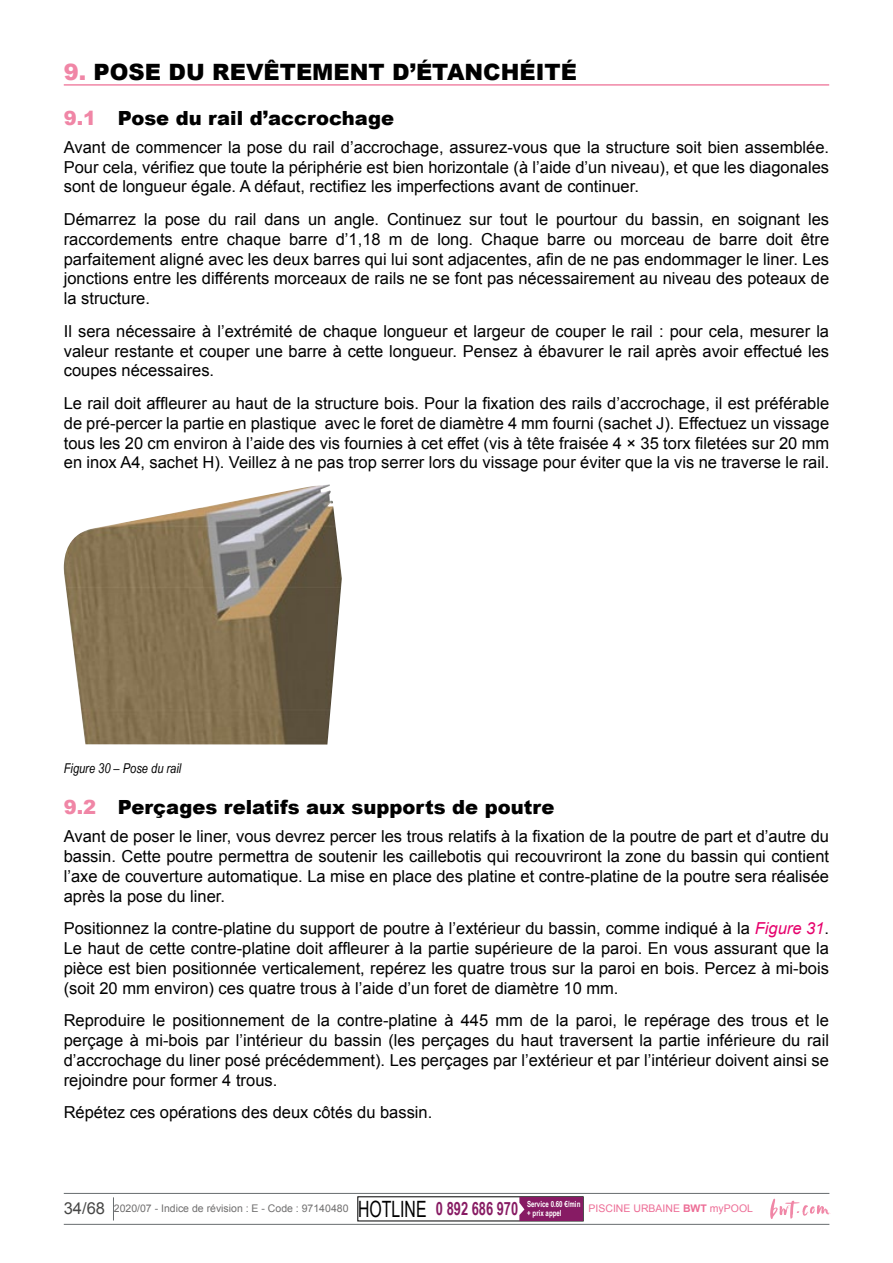
<style>
.page{position:relative;width:893px;height:1263px;background:#fff}
.page>*{position:absolute;margin:0;border:0;box-sizing:border-box;transform-origin:0 0}
.t1{font:900 22.5px "Arial";color:#000}
.t2{font:900 19.5px "Arial";color:#000}
.t3{font:16.5px/19.8px "Arial";color:#000;text-align:justify}
.t4{font:italic 13.5px "Arial Narrow";color:#000}
.t5{font:10.5px "Arial";color:#706f6f}
.t6{font:10.5px "Arial";color:#ed6d96}
.t7{font:700 8.4px/9px "Arial Narrow";color:#fff;scale:.89 1}
.s1{color:#f086a6}
.s2{font-style:italic;color:#e6006c}
.s3{font-size:16.5px;color:#474746}
.s4{font-family:"Arial Narrow";font-size:22.5px;color:#000}
.s5{font-family:"Arial Narrow";font-weight:700;font-size:18.3px;color:#881c64}
.s6{font-weight:700}
</style>
<div class="page">
<hr style="left:64px;top:1224px;width:765px;height:1px;background:#676c6e">
<hr style="left:64px;top:1193px;width:765px;height:1px;background:#676c6e">
<svg style="left:113px;top:1197px;width:1px;height:23px"></svg>
<svg style="left:770px;top:1199px;width:59px;height:20px"></svg>
<div style="left:519px;top:1197px;width:64px;height:24px;background:#871b64"></div>
<hr style="left:64px;top:84px;width:765px;height:2px;background:#f086a6">
<img style="left:64px;top:484px;width:278px;height:260px">
<h1 class="t1" style="left:64px;top:56px;width:515px"><span class="s1">9.</span> POSE DU REVÊTEMENT D’ÉTANCHÉITÉ</h1>
<p class="t2" style="left:64px;top:103px;width:332px"><span class="s1">9.1</span> Pose du rail d’accrochage</p>
<p class="t3" style="left:64px;top:137px;width:767px">Avant de commencer la pose du rail d’accrochage, assurez-vous que la structure soit bien assemblée.<br>Pour cela, vérifiez que toute la périphérie est bien horizontale (à l’aide d’un niveau), et que les diagonales sont de longueur égale. A défaut, rectifiez les imperfections avant de continuer.</p>
<p class="t3" style="left:64px;top:209px;width:767px">Démarrez la pose du rail dans un angle. Continuez sur tout le pourtour du bassin, en soignant les raccordements entre chaque barre d’1,18 m de long. Chaque barre ou morceau de barre doit être parfaitement aligné avec les deux barres qui lui sont adjacentes, afin de ne pas endommager le liner. Les jonctions entre les différents morceaux de rails ne se font pas nécessairement au niveau des poteaux de la structure.</p>
<p class="t3" style="left:64px;top:321px;width:767px">Il sera nécessaire à l’extrémité de chaque longueur et largeur de couper le rail : pour cela, mesurer la valeur restante et couper une barre à cette longueur. Pensez à ébavurer le rail après avoir effectué les coupes nécessaires.</p>
<p class="t3" style="left:64px;top:393px;width:767px">Le rail doit affleurer au haut de la structure bois. Pour la fixation des rails d’accrochage, il est préférable de pré-percer la partie en plastique avec le foret de diamètre 4 mm fourni (sachet J). Effectuez un vissage tous les 20 cm environ à l’aide des vis fournies à cet effet (vis à tête fraisée 4 × 35 torx filetées sur 20 mm en inox A4, sachet H). Veillez à ne pas trop serrer lors du vissage pour éviter que la vis ne traverse le rail.</p>
<p class="t4" style="left:64px;top:759px;width:119px">Figure 30 – Pose du rail</p>
<p class="t2" style="left:64px;top:793px;width:492px"><span class="s1">9.2</span> Perçages relatifs aux supports de poutre</p>
<p class="t3" style="left:64px;top:827px;width:767px">Avant de poser le liner, vous devrez percer les trous relatifs à la fixation de la poutre de part et d’autre du bassin. Cette poutre permettra de soutenir les caillebotis qui recouvriront la zone du bassin qui contient l’axe de couverture automatique. La mise en place des platine et contre-platine de la poutre sera réalisée après la pose du liner.</p>
<p class="t3" style="left:64px;top:919px;width:767px">Positionnez la contre-platine du support de poutre à l’extérieur du bassin, comme indiqué à la <span class="s2">Figure 31</span>.<br>Le haut de cette contre-platine doit affleurer à la partie supérieure de la paroi. En vous assurant que la pièce est bien positionnée verticalement, repérez les quatre trous sur la paroi en bois. Percez à mi-bois (soit 20 mm environ) ces quatre trous à l’aide d’un foret de diamètre 10 mm.</p>
<p class="t3" style="left:64px;top:1010px;width:767px">Reproduire le positionnement de la contre-platine à 445 mm de la paroi, le repérage des trous et le perçage à mi-bois par l’intérieur du bassin (les perçages du haut traversent la partie inférieure du rail d’accrochage du liner posé précédemment). Les perçages par l’extérieur et par l’intérieur doivent ainsi se rejoindre pour former 4 trous.</p>
<p class="t3" style="left:64px;top:1102px;width:370px">Répétez ces opérations des deux côtés du bassin.</p>
<p class="t5" style="left:64px;top:1201px;width:456px"><span class="s3">34/68</span> 2020/07 - Indice de révision : E - Code : 97140480 <span class="s4">HOTLINE</span> <span class="s5">0 892 686 970</span></p>
<p class="t6" style="left:588px;top:1202px;width:166px">PISCINE URBAINE <span class="s6">BWT</span> myPOOL</p>
<p class="t7" style="left:527px;top:1199px;width:61px">Service 0.60 €/min + prix appel</p>
</div>
